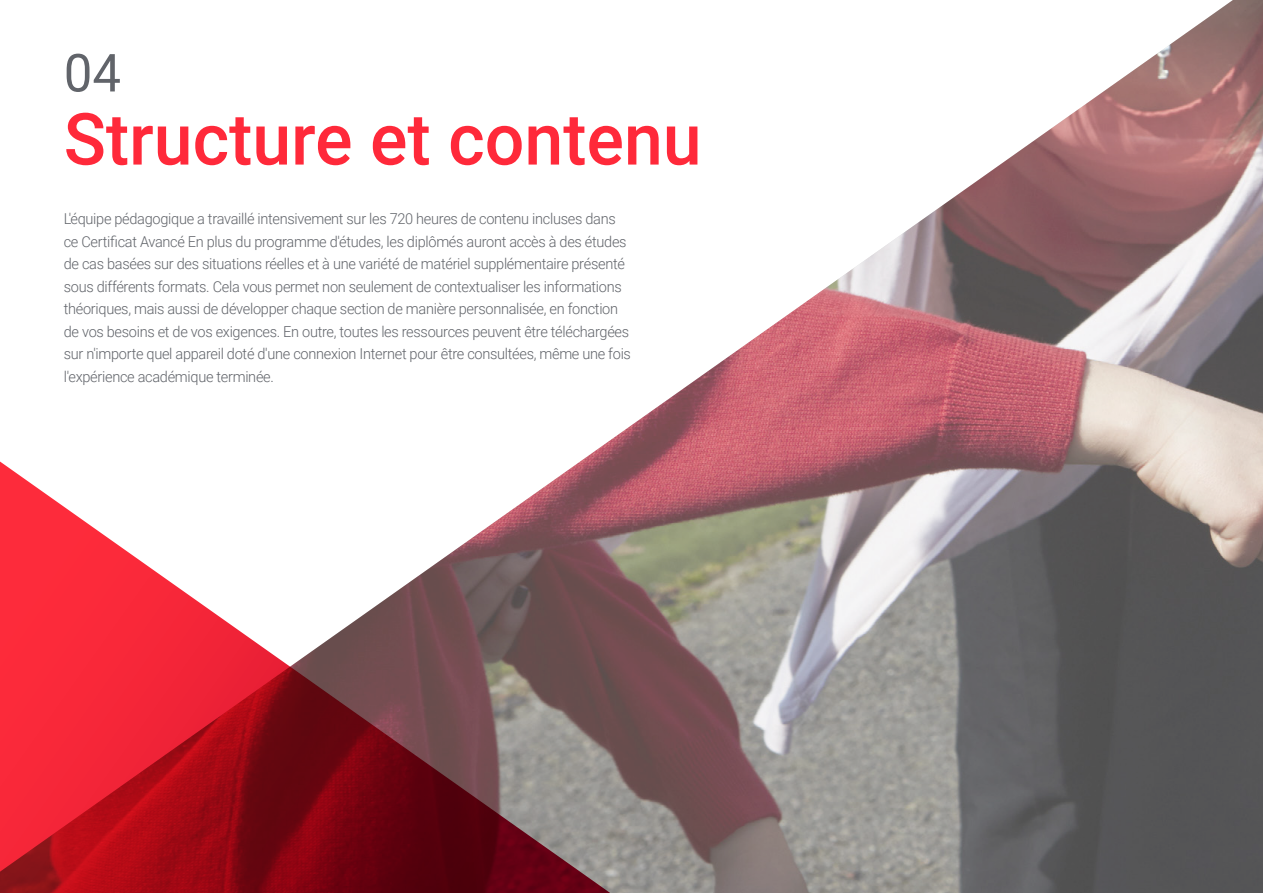
<style>
.page{position:relative;width:1263px;height:893px;background:#fff}
.page>*{position:absolute;margin:0;border:0;box-sizing:border-box;transform-origin:0 0}
.t1{font:500 72px "Roboto";color:#ff293a}
.t2{font:52.5px "Roboto";color:#61646a}
.t3{font:300 15px/22.5px "Roboto";letter-spacing:-.02em;color:#61646a}
</style>
<div class="page">
<img style="left:602px;top:0;width:661px;height:893px">
<svg style="left:0;top:446px;width:640px;height:447px"></svg>
<h2 class="t2" style="left:64px;top:36px;width:59px">04</h2>
<h1 class="t1" style="left:64px;top:89px;width:639px">Structure et contenu</h1>
<p class="t3" style="left:64px;top:207px;width:569px">L'équipe pédagogique a travaillé intensivement sur les 720 heures de contenu incluses dans ce Certificat Avancé En plus du programme d'études, les diplômés auront accès à des études de cas basées sur des situations réelles et à une variété de matériel supplémentaire présenté sous différents formats. Cela vous permet non seulement de contextualiser les informations théoriques, mais aussi de développer chaque section de manière personnalisée, en fonction de vos besoins et de vos exigences. En outre, toutes les ressources peuvent être téléchargées sur n'importe quel appareil doté d'une connexion Internet pour être consultées, même une fois l'expérience académique terminée.</p>
</div>
